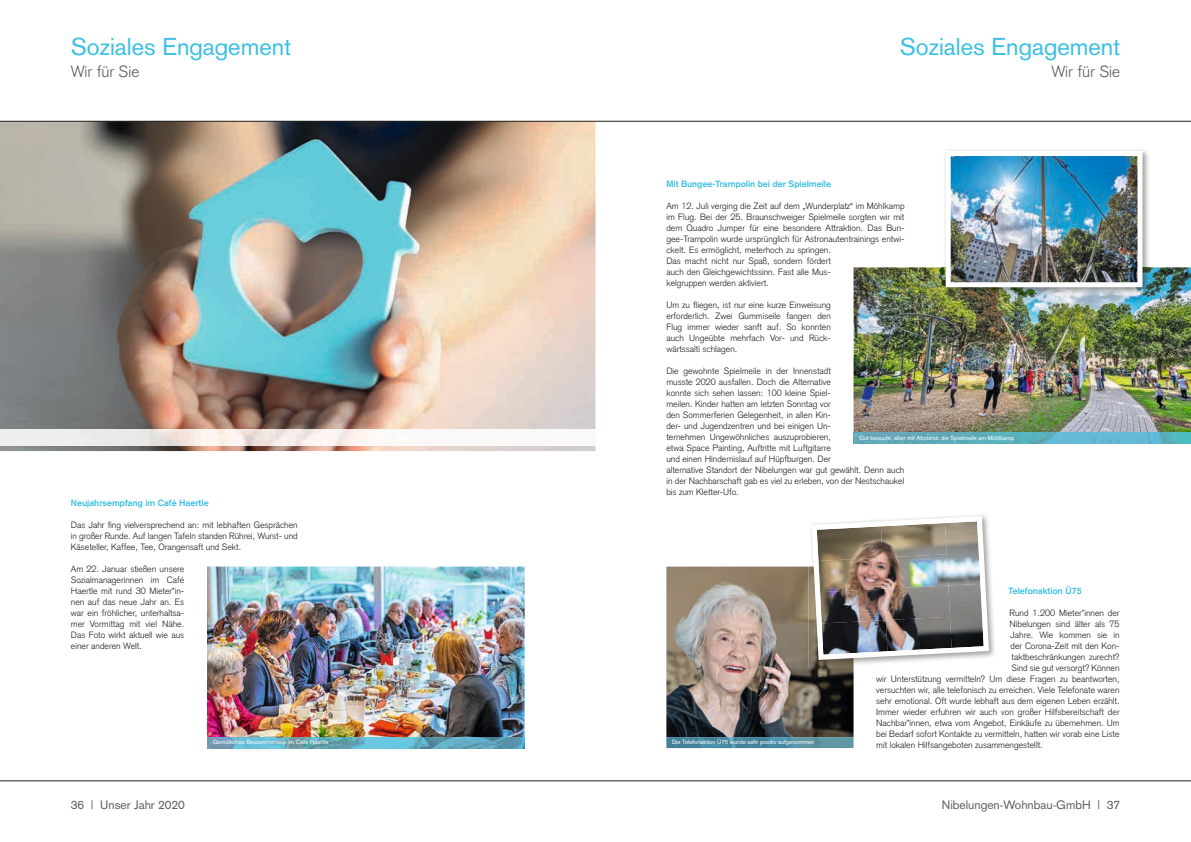
<style>
.page{position:relative;width:1191px;height:842px;background:#fff}
.page>*{position:absolute;margin:0;border:0;box-sizing:border-box;transform-origin:0 0}
.t1{font:24px "Akzidenz Grotesk";color:#3ec0e3}
.t2{font:300 16px "Akzidenz Grotesk";color:#62605b}
.t3{font:12px "Akzidenz Grotesk";color:#62605b}
.t4{font:300 9px/11px "Akzidenz Grotesk";color:#21201c;text-align:justify}
.t5{font:700 9px "Akzidenz Grotesk";color:#3ec0e3}
.t6{font:6px "Akzidenz Grotesk";color:#fff}
</style>
<div class="page">
<img style="left:0;top:121px;width:1191px;height:660px">
<p class="t1" style="left:71px;top:32px;width:222px">Soziales Engagement</p>
<p class="t1" style="left:900px;top:32px;width:222px">Soziales Engagement</p>
<p class="t2" style="left:71px;top:62px;width:70px">Wir für Sie</p>
<p class="t2" style="left:1051px;top:62px;width:70px">Wir für Sie</p>
<p class="t5" style="left:666px;top:179px;width:166px">Mit Bungee-Trampolin bei der Spielmeile</p>
<p class="t4" style="left:666px;top:200px;width:240px;text-align:left">Am 12. Juli verging die Zeit auf dem „Wunderplatz“ im Möhlkamp im Flug. Bei der 25. Braunschweiger Spielmeile sorgten wir mit dem Quadro Jumper für eine besondere Attraktion. Das Bun&shy;gee-Trampolin wurde ursprünglich für Astronautentrainings entwi&shy;ckelt. Es ermöglicht, meterhoch zu springen.<br>Das macht nicht nur Spaß, sondern fördert<br>auch den Gleichgewichtssinn. Fast alle Mus-<br>kelgruppen werden aktiviert.</p>
<p class="t4" style="left:666px;top:299px;width:166px">Um zu fliegen, ist nur eine kurze Einweisung erforderlich. Zwei Gummiseile fangen den Flug immer wieder sanft auf. So konnten auch Ungeübte mehrfach Vor- und Rück&shy;wärtssalti schlagen.</p>
<p class="t4" style="left:666px;top:365px;width:240px;text-align:left">Die gewohnte Spielmeile in der Innenstadt<br>musste 2020 ausfallen. Doch die Alternative<br>konnte sich sehen lassen: 100 kleine Spiel-<br>meilen. Kinder hatten am letzten Sonntag vor<br>den Sommerferien Gelegenheit, in allen Kin-<br>der- und Jugendzentren und bei einigen Un-<br>ternehmen Ungewöhnliches auszuprobieren,<br>etwa Space Painting, Auftritte mit Luftgitarre<br>und einen Hindernislauf auf Hüpfburgen. Der<br>alternative Standort der Nibelungen war gut gewählt. Denn auch in der Nachbarschaft gab es viel zu erleben, von der Nestschaukel bis zum Kletter-Ufo.</p>
<p class="t6" style="left:859px;top:434px;width:156px">Gut besucht, aber mit Abstand: die Spielmeile am Möhlkamp</p>
<p class="t5" style="left:71px;top:498px;width:139px">Neujahrsempfang im Café Haertle</p>
<p class="t4" style="left:71px;top:519px;width:228px">Das Jahr fing vielversprechend an: mit lebhaften Gesprächen in großer Runde. Auf langen Tafeln standen Rührei, Wurst- und Käseteller, Kaffee, Tee, Orangensaft und Sekt.</p>
<p class="t4" style="left:71px;top:563px;width:115px">Am 22. Januar stießen unsere Sozialmanagerinnen im Café Haertle mit rund 30 Mieter*in&shy;nen auf das neue Jahr an. Es war ein fröhlicher, unterhaltsa&shy;mer Vormittag mit viel Nähe.<br>Das Foto wirkt aktuell wie aus einer anderen Welt.</p>
<p class="t6" style="left:213px;top:738px;width:117px">Gemütliches Beisammensein im Café Haertle</p>
<p class="t6" style="left:672px;top:738px;width:144px">Die Telefonaktion Ü75 wurde sehr positiv aufgenommen</p>
<p class="t5" style="left:1008px;top:586px;width:75px">Telefonaktion Ü75</p>
<p class="t4" style="left:1009px;top:607px;width:111px">Rund 1.200 Mieter*innen der</p>
<p class="t4" style="left:1009px;top:618px;width:111px">Nibelungen sind älter als 75</p>
<p class="t4" style="left:1010px;top:629px;width:110px">Jahre. Wie kommen sie in</p>
<p class="t4" style="left:1010px;top:640px;width:111px">der Corona-Zeit mit den Kon-</p>
<p class="t4" style="left:1011px;top:651px;width:109px">taktbeschränkungen zurecht?</p>
<p class="t4" style="left:1011px;top:662px;width:109px">Sind sie gut versorgt? Können</p>
<p class="t4" style="left:876px;top:673px;width:245px">wir Unterstützung vermitteln? Um diese Fragen zu beantworten,</p>
<p class="t4" style="left:876px;top:684px;width:245px">versuchten wir, alle telefonisch zu erreichen. Viele Telefonate waren</p>
<p class="t4" style="left:876px;top:695px;width:245px">sehr emotional. Oft wurde lebhaft aus dem eigenen Leben erzählt.</p>
<p class="t4" style="left:876px;top:706px;width:245px">Immer wieder erfuhren wir auch von großer Hilfsbereitschaft der</p>
<p class="t4" style="left:876px;top:717px;width:245px">Nachbar*innen, etwa vom Angebot, Einkäufe zu übernehmen. Um</p>
<p class="t4" style="left:876px;top:728px;width:245px">bei Bedarf sofort Kontakte zu vermitteln, hatten wir vorab eine Liste</p>
<p class="t4" style="left:876px;top:739px;width:168px">mit lokalen Hilfsangeboten zusammengestellt.</p>
<p class="t3" style="left:71px;top:797px;width:116px">36 | Unser Jahr 2020</p>
<p class="t3" style="left:942px;top:797px;width:180px">Nibelungen-Wohnbau-GmbH | 37</p>
</div>
